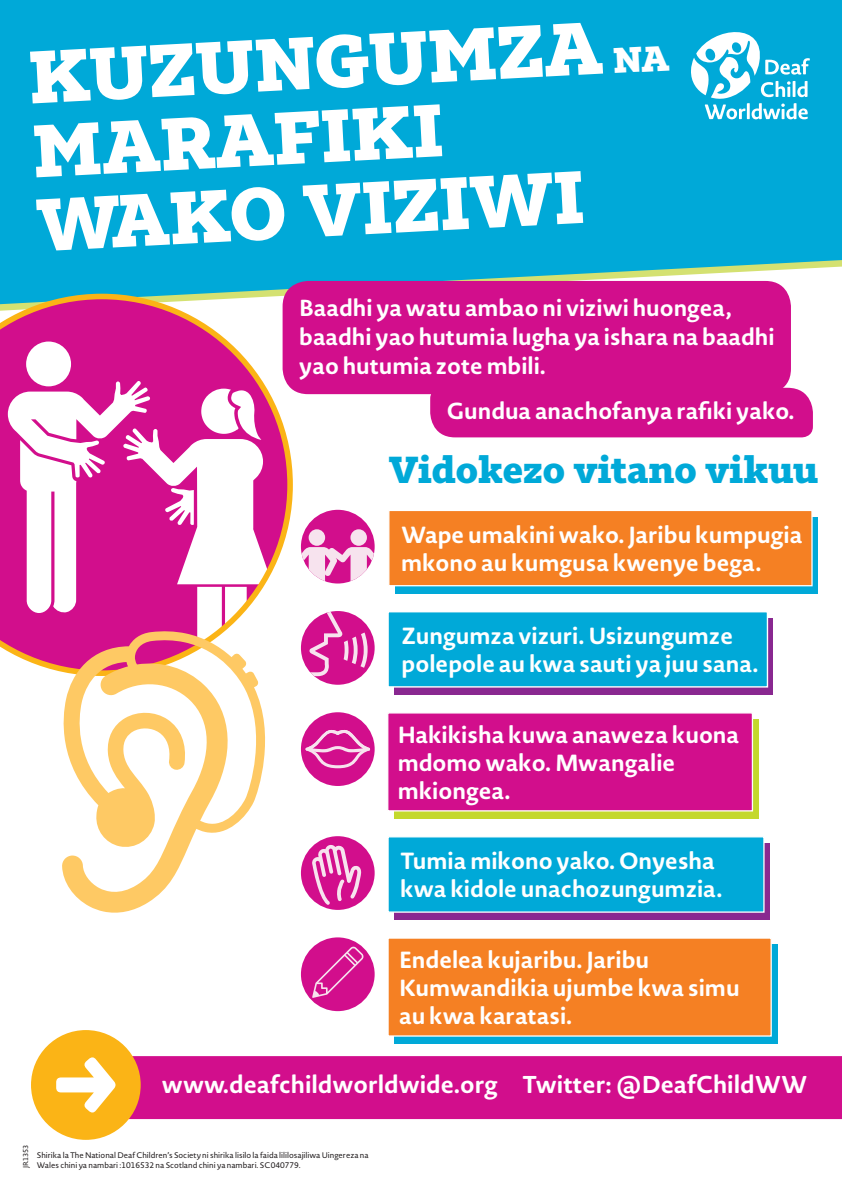
<style>
.page{position:relative;width:842px;height:1191px;background:#fff}
.page>*{position:absolute;margin:0;border:0;box-sizing:border-box;transform-origin:0 0}
.t1{font:700 73px/74px "Tabac Slab";color:#fff}
.t2{font:700 37px "Tabac Slab";letter-spacing:-.005em;color:#00a9d8}
.t3{font:700 24px "Novel Sans Rd Pro";color:#fff}
.t4{font:700 23px/28.2px "Novel Sans Rd Pro";color:#fff}
.t5{font:700 22.9px/28.9px "Novel Sans Rd Pro";color:#fff}
.t6{font:8px "Novel Sans Pro";color:#231f20}
.t7{font:7px "Novel Sans Pro";color:#231f20}
.s1{font-size:35px}
</style>
<div class="page">
<div style="left:0;top:0;width:842px;height:301px;background:#00a9d8"></div>
<svg style="left:691px;top:32px;width:119px;height:87px"></svg>
<svg style="left:0;top:294px;width:293px;height:377px"></svg>
<div style="left:283px;top:281px;width:508px;height:113px;background:#d20e8c;border-radius:26px"></div>
<div style="left:430px;top:388px;width:383px;height:49px;background:#d20e8c"></div>
<div style="left:301px;top:510px;width:74px;height:73px;background:#d20e8c;border-radius:50%"></div>
<svg style="left:301px;top:529px;width:74px;height:54px"></svg>
<div style="left:395px;top:517px;width:423px;height:76px;background:#00a9d8"></div>
<div style="left:388px;top:510px;width:425px;height:76px;background:#f58023;border:1px solid #fff"></div>
<div style="left:301px;top:611px;width:74px;height:74px;background:#d20e8c;border-radius:50%"></div>
<svg style="left:308px;top:611px;width:60px;height:65px"></svg>
<svg style="left:394px;top:618px;width:379px;height:76px;background:#923898"></svg>
<div style="left:387px;top:611px;width:381px;height:76px;background:#00a9d8;border:1px solid #fff"></div>
<div style="left:301px;top:712px;width:74px;height:74px;background:#d20e8c;border-radius:50%"></div>
<svg style="left:305px;top:730px;width:65px;height:38px"></svg>
<svg style="left:394px;top:719px;width:365px;height:99px;background:#c7da39"></svg>
<div style="left:387px;top:712px;width:366px;height:99px;background:#d20e8c;border:1px solid #fff"></div>
<div style="left:301px;top:836px;width:74px;height:74px;background:#d20e8c;border-radius:50%"></div>
<svg style="left:312px;top:844px;width:49px;height:61px"></svg>
<div style="left:394px;top:843px;width:376px;height:76px;background:#892890"></div>
<div style="left:387px;top:836px;width:378px;height:76px;background:#00a9d8;border:1px solid #fff"></div>
<div style="left:301px;top:937px;width:74px;height:74px;background:#d20e8c;border-radius:50%"></div>
<svg style="left:312px;top:946px;width:52px;height:52px"></svg>
<div style="left:394px;top:944px;width:383px;height:99px;background:#00a9d8"></div>
<div style="left:387px;top:937px;width:385px;height:99px;background:#f58023;border:1px solid #fff"></div>
<div style="left:36px;top:1056px;width:806px;height:63px;background:#d20e8c"></div>
<div style="left:31px;top:1030px;width:110px;height:109px;background:#fbb416;border-radius:50%"></div>
<svg style="left:56px;top:1057px;width:60px;height:56px"></svg>
<svg style="left:58px;top:630px;width:219px;height:283px"></svg>
<svg style="left:106px;top:799px;width:36px;height:35px"></svg>
<p class="t1" style="left:27px;top:41px;width:642px;rotate:-3deg">KUZUNGUMZA <span class="s1">NA<br></span>MARAFIKI<br>WAKO VIZIWI</p>
<p class="t5" style="left:299px;top:293px;width:477px">Baadhi ya watu ambao ni viziwi huongea, baadhi yao hutumia lugha ya ishara na baadhi yao hutumia zote mbili.</p>
<p class="t5" style="left:447px;top:396px;width:349px">Gundua anachofanya rafiki yako.</p>
<p class="t2" style="left:389px;top:447px;width:431px">Vidokezo vitano vikuu</p>
<p class="t4" style="left:401px;top:520px;width:403px">Wape umakini wako. Jaribu kumpugia mkono au kumgusa kwenye bega.</p>
<p class="t4" style="left:402px;top:621px;width:359px">Zungumza vizuri. Usizungumze polepole au kwa sauti ya juu sana.</p>
<p class="t4" style="left:398px;top:720px;width:343px">Hakikisha kuwa anaweza kuona mdomo wako. Mwangalie mkiongea.</p>
<p class="t4" style="left:400px;top:846px;width:324px">Tumia mikono yako. Onyesha kwa kidole unachozungumzia.</p>
<p class="t4" style="left:399px;top:945px;width:342px">Endelea kujaribu. Jaribu<br>Kumwandikia ujumbe kwa simu au kwa karatasi.</p>
<p class="t3" style="left:162px;top:1067px;width:647px">www.deafchildworldwide.org Twitter: @DeafChildWW</p>
<p class="t7" style="left:21px;top:1168px;width:25px;rotate:-90deg">JR1353</p>
<p class="t6" style="left:37px;top:1149px;width:333px">Shirika la The National Deaf Children’s Society ni shirika lisilo la faida lililosajiliwa Uingereza na</p>
<p class="t6" style="left:37px;top:1159px;width:265px">Wales chini ya nambari :1016532 na Scotland chini ya nambari. SC040779.</p>
</div>
